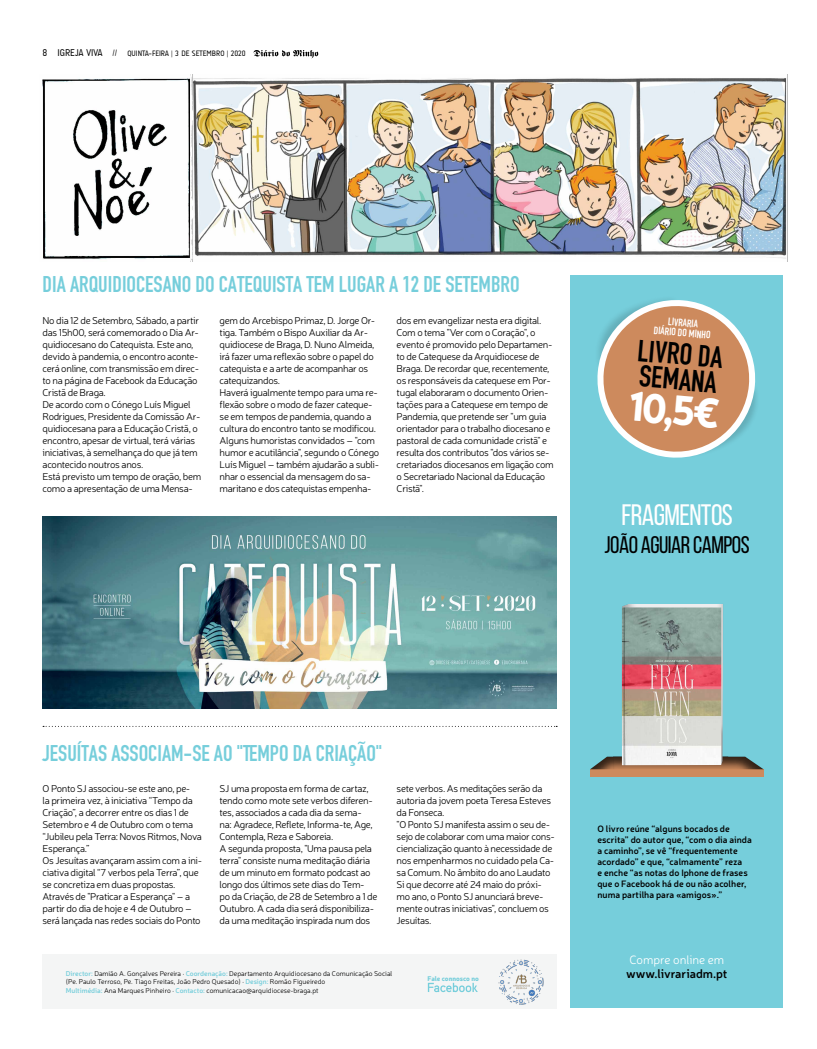
<style>
.page{position:relative;width:817px;height:1049px;background:#fff}
.page>*{position:absolute;margin:0;border:0;box-sizing:border-box;transform-origin:0 0}
.t1{font:900 41px "Neris";color:#fff;scale:.94 1}
.t2{font:30px/25px "Bern Sans CT";color:#000}
.t3{font:29.6px "Bebas Neue";letter-spacing:-.02em;color:#fff}
.t4{font:24px "Bebas Neue";letter-spacing:-.02em;color:#000}
.t5{font:22.4px "Bern Sans CT";color:#76cedb}
.t6{font:600 12.2px "Neris";color:#000}
.t7{font:300 12.2px "Neris";color:#fff}
.t8{font:10.6px/10px "Bern Sans CT";color:#fff;text-align:center}
.t9{font:300 10px/12px "Neris";letter-spacing:-.03em;color:#000}
.t10{font:600 9.2px/11px "Neris";color:#000}
.t11{font:8px "A Udimat";color:#000}
.t12{font:300 7px/8.4px "Neris";color:#000}
.t13{font:900 6.7px "Neris";color:#76cedb}
.s1{font-size:10px}
.s2{font-weight:600;color:#76cedb}
</style>
<div class="page">
<svg style="left:253px;top:50px;width:65px;height:8px"></svg>
<div style="left:570px;top:276px;width:212px;height:732px;background:#76cedb"></div>
<div style="left:43px;top:954px;width:513px;height:55px;background:#f4f5f5"></div>
<svg style="left:597px;top:300px;width:159px;height:158px"></svg>
<img style="left:42px;top:74px;width:746px;height:188px">
<img style="left:498px;top:959px;width:46px;height:46px">
<svg style="left:428px;top:983px;width:50px;height:9px"></svg>
<div style="left:590px;top:769px;width:138px;height:7px;background:#cd8a5d"></div>
<div style="left:613px;top:769px;width:150px;height:7px;background:#cd8a5d"></div>
<svg style="left:590px;top:756px;width:173px;height:13px"></svg>
<div style="left:621px;top:603px;width:103px;height:162px;background:#000;opacity:.3"></div>
<img style="left:621px;top:607px;width:100px;height:158px">
<svg style="left:43px;top:726px;width:514px;height:1px"></svg>
<img style="left:43px;top:516px;width:513px;height:192px">
<p class="t11" style="left:43px;top:49px;width:204px"><span class="s1">8 IGREJA VIVA</span> // QUINTA-FEIRA | 3 DE SETEMBRO | 2020</p>
<h3 class="t5" style="left:43px;top:271px;width:478px">DIA ARQUIDIOCESANO DO CATEQUISTA TEM LUGAR A 12 DE SETEMBRO</h3>
<p class="t9" style="left:43px;top:314px;width:160px">No dia 12 de Setembro, Sábado, a partir das 15h00, será comemorado o Dia Ar&shy;quidiocesano do Catequista. Este ano, devido à pandemia, o encontro aconte&shy;cerá online, com transmissão em direc&shy;to na página de Facebook da Educação Cristã de Braga.<br>De acordo com o Cónego Luís Miguel Rodrigues, Presidente da Comissão Ar&shy;quidiocesana para a Educação Cristã, o encontro, apesar de virtual, terá várias iniciativas, à semelhança do que já tem acontecido noutros anos.<br>Está previsto um tempo de oração, bem como a apresentação de uma Mensa-</p>
<p class="t9" style="left:219px;top:314px;width:161px">gem do Arcebispo Primaz, D. Jorge Or&shy;tiga. Também o Bispo Auxiliar da Ar&shy;quidiocese de Braga, D. Nuno Almeida, irá fazer uma reflexão sobre o papel do catequista e a arte de acompanhar os catequizandos.<br>Haverá igualmente tempo para uma re&shy;flexão sobre o modo de fazer cateque&shy;se em tempos de pandemia, quando a cultura do encontro tanto se modificou.<br>Alguns humoristas convidados – "com humor e acutilância", segundo o Cónego Luís Miguel – também ajudarão a subli&shy;nhar o essencial da mensagem do sa&shy;maritano e dos catequistas empenha-</p>
<p class="t9" style="left:396px;top:314px;width:158px">dos em evangelizar nesta era digital.<br>Com o tema "Ver com o Coração", o evento é promovido pelo Departamen&shy;to de Catequese da Arquidiocese de Braga. De recordar que, recentemente, os responsáveis da catequese em Por&shy;tugal elaboraram o documento Orien&shy;tações para a Catequese em tempo de Pandemia, que pretende ser "um guia orientador para o trabalho diocesano e pastoral de cada comunidade cristã" e resulta dos contributos "dos vários se&shy;cretariados diocesanos em ligação com o Secretariado Nacional da Educação Cristã".</p>
<p class="t8" style="left:655px;top:315px;width:58px;rotate:5deg">LIVRARIA<br>DIÁRIO DO MINHO</p>
<h2 class="t2" style="left:638px;top:338px;width:87px;rotate:5deg">LIVRO DA<br>SEMANA</h2>
<h1 class="t1" style="left:631px;top:376px;width:98px;rotate:5deg">10,5€</h1>
<h3 class="t3" style="left:621px;top:499px;width:113px">FRAGMENTOS</h3>
<h3 class="t4" style="left:604px;top:532px;width:147px">JOÃO AGUIAR CAMPOS</h3>
<h3 class="t5" style="left:43px;top:740px;width:341px">JESUÍTAS ASSOCIAM-SE AO "TEMPO DA CRIAÇÃO"</h3>
<p class="t9" style="left:43px;top:782px;width:161px">O Ponto SJ associou-se este ano, pe-<br>la primeira vez, à iniciativa “Tempo da Criação”, a decorrer entre os dias 1 de Setembro e 4 de Outubro com o tema “Jubileu pela Terra: Novos Ritmos, Nova Esperança.”<br>Os Jesuítas avançaram assim com a ini&shy;ciativa digital “7 verbos pela Terra”, que se concretiza em duas propostas.<br>Através de "Praticar a Esperança" – a partir do dia de hoje e 4 de Outubro – será lançada nas redes sociais do Ponto</p>
<p class="t9" style="left:219px;top:782px;width:159px">SJ uma proposta em forma de cartaz, tendo como mote sete verbos diferen&shy;tes, associados a cada dia da sema-<br>na: Agradece, Reflete, Informa-te, Age, Contempla, Reza e Saboreia.<br>A segunda proposta, "Uma pausa pela terra" consiste numa meditação diária de um minuto em formato podcast ao longo dos últimos sete dias do Tem&shy;po da Criação, de 28 de Setembro a 1 de Outubro. A cada dia será disponibiliza&shy;da uma meditação inspirada num dos</p>
<p class="t9" style="left:396px;top:782px;width:160px">sete verbos. As meditações serão da autoria da jovem poeta Teresa Esteves da Fonseca.<br>"O Ponto SJ manifesta assim o seu de&shy;sejo de colaborar com uma maior cons&shy;ciencialização quanto à necessidade de nos empenharmos no cuidado pela Ca&shy;sa Comum. No âmbito do ano Laudato<br>Si que decorre até 24 maio do próxi&shy;mo ano, o Ponto SJ anunciará breve&shy;mente outras iniciativas", concluem os<br>Jesuítas.</p>
<p class="t12" style="left:66px;top:969px;width:328px"><span class="s2">Director:</span> Damião A. Gonçalves Pereira · <span class="s2">Coordenação:</span> Departamento Arquidiocesano da Comunicação Social (Pe. Paulo Terroso, Pe. Tiago Freitas, João Pedro Quesado) · <span class="s2">Design:</span> Romão Figueiredo<br><span class="s2">Multimédia:</span> Ana Marques Pinheiro · <span class="s2">Contacto:</span> comunicacao@arquidiocese-braga.pt</p>
<p class="t13" style="left:427px;top:974px;width:53px">Fale connosco no</p>
<p class="t10" style="left:597px;top:822px;width:156px">O livro reúne “alguns bocados de escrita” do autor que, “com o dia ainda a caminho”, se vê “frequentemente acordado” e que, “calmamente” reza<br>e enche “as notas do Iphone de frases que o Facebook há de ou não acolher, numa partilha para «amigos».”</p>
<p class="t7" style="left:629px;top:951px;width:96px">Compre online em</p>
<p class="t6" style="left:626px;top:965px;width:103px">www.livrariadm.pt</p>
</div>
